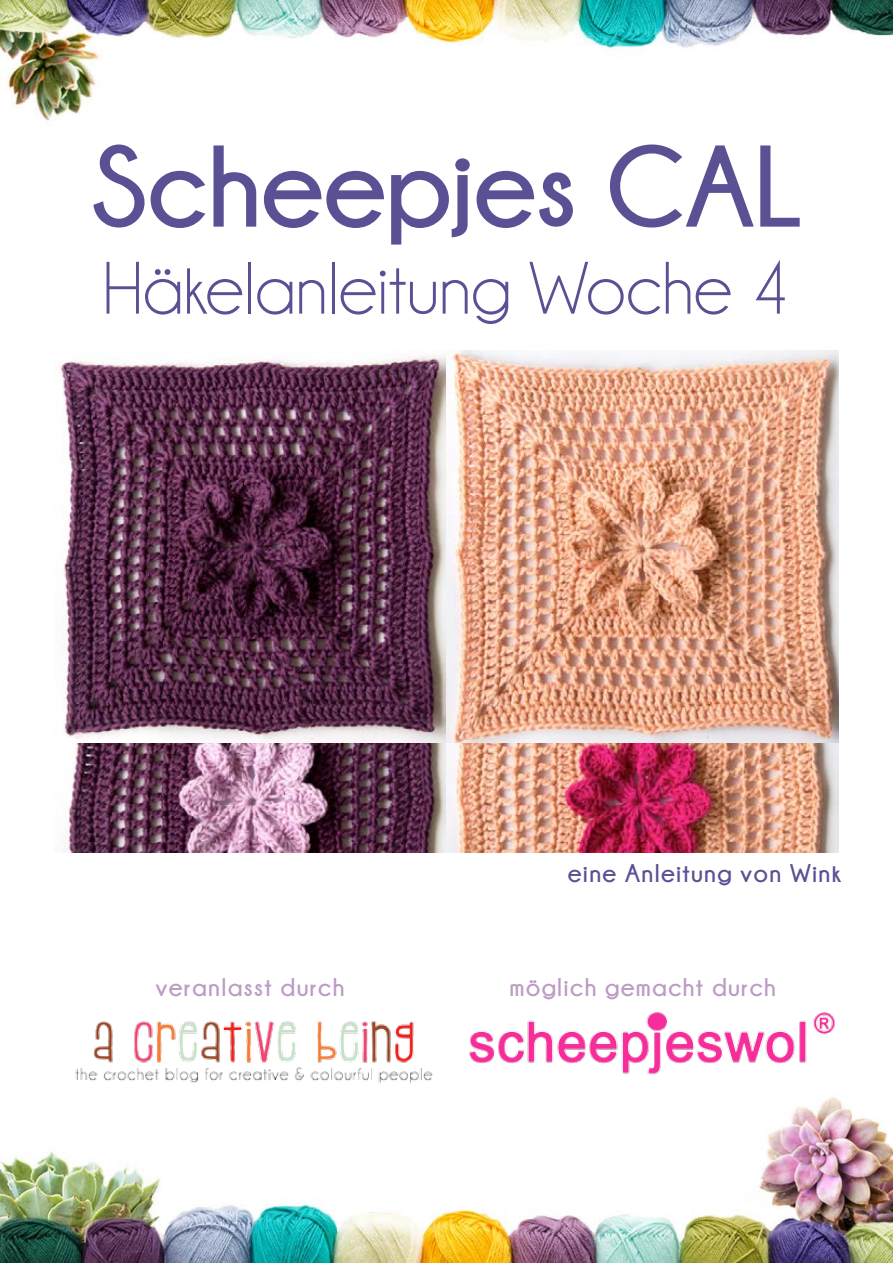
<style>
.page{position:relative;width:893px;height:1263px;background:#fff}
.page>*{position:absolute;margin:0;border:0;box-sizing:border-box;transform-origin:0 0}
.t1{font:700 115.5px "Champagne&Limousines";color:#595194}
.t2{font:75px "Champagne&Limousines";color:#595194}
.t3{font:700 25.5px "Champagne&Limousines";letter-spacing:.05em;color:#bd9bc5}
.t4{font:700 25.5px "Champagne&Limousines";letter-spacing:.05em;color:#595194}
</style>
<div class="page">
<img style="left:0;top:0;width:893px;height:1263px">
<img style="left:54px;top:1008px;width:392px;height:82px">
<img style="left:54px;top:351px;width:785px;height:502px">
<img style="left:469px;top:1011px;width:369px;height:65px">
<h1 class="t1" style="left:90px;top:123px;width:714px">Scheepjes CAL</h1>
<h2 class="t2" style="left:103px;top:251px;width:688px">Häkelanleitung Woche 4</h2>
<p class="t4" style="left:568px;top:859px;width:275px">eine Anleitung von Wink</p>
<p class="t3" style="left:156px;top:973px;width:190px">veranlasst durch</p>
<p class="t3" style="left:509px;top:973px;width:268px">möglich gemacht durch</p>
</div>
